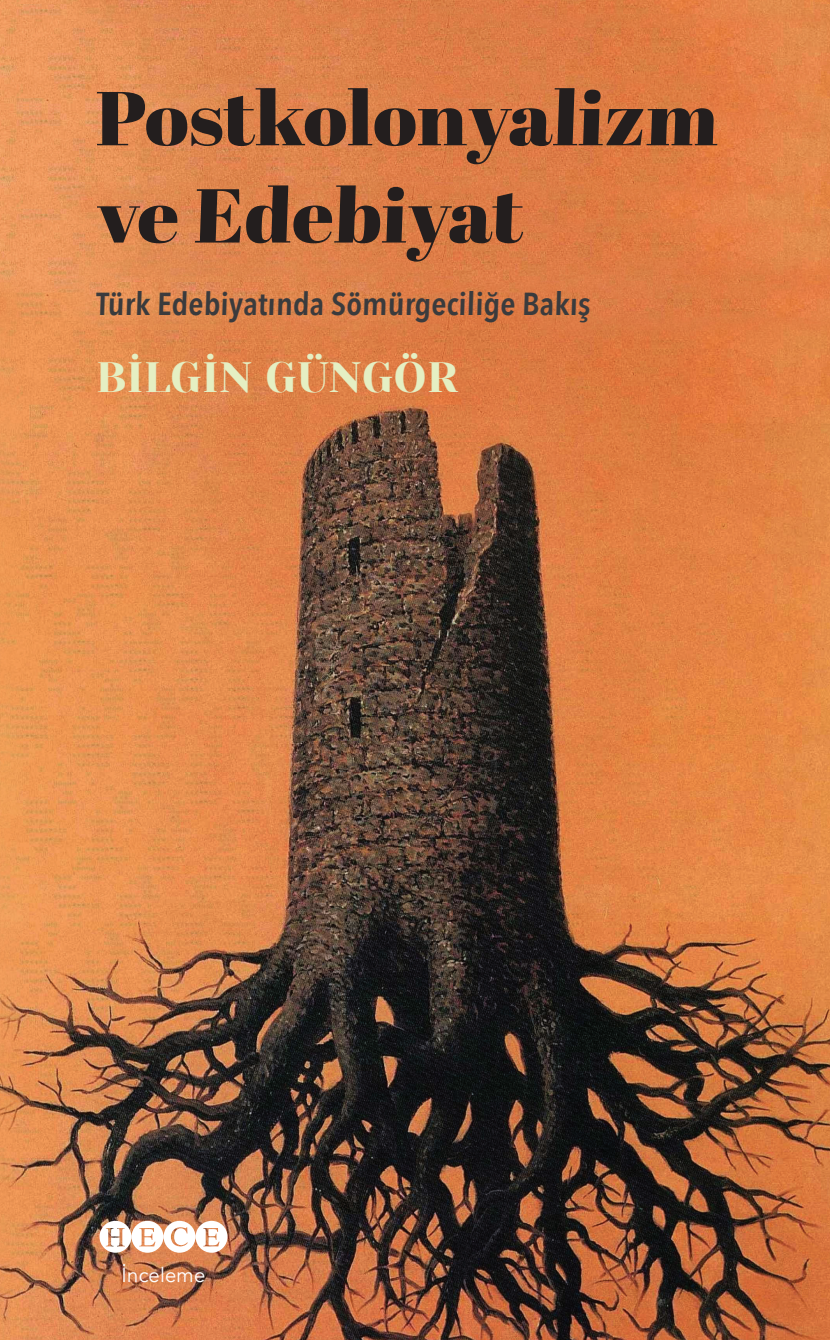
<style>
.page{position:relative;width:830px;height:1340px;background:#fff}
.page>*{position:absolute;margin:0;border:0;box-sizing:border-box;transform-origin:0 0}
.t1{font:76.05px/97.2px "Abril Fatface";color:#231e1e;scale:1.06 1}
.t2{font:42.3px "Yeseva One";color:#e5efc3;scale:1.06 1}
.t3{font:600 31.72px "Avenir Next Condensed";color:#3a3b3d;scale:1.06 1}
.t4{font:20.25px "Avenir";letter-spacing:.01em;color:#fff}
</style>
<div class="page">
<img style="left:0;top:0;width:829px;height:1339px">
<svg style="left:99px;top:1220px;width:128px;height:32px"></svg>
<svg style="left:821px;top:1338px;width:9px;height:2px"></svg>
<h1 class="t1" style="left:96px;top:67px;width:591px">Postkolonyalizm ve Edebiyat</h1>
<p class="t3" style="left:96px;top:276px;width:469px">Türk Edebiyatında Sömürgeciliğe Bakış</p>
<h2 class="t2" style="left:96px;top:352px;width:343px">BILGIN GÜNGÖR</h2>
<p class="t4" style="left:122px;top:1262px;width:85px">İnceleme</p>
</div>
